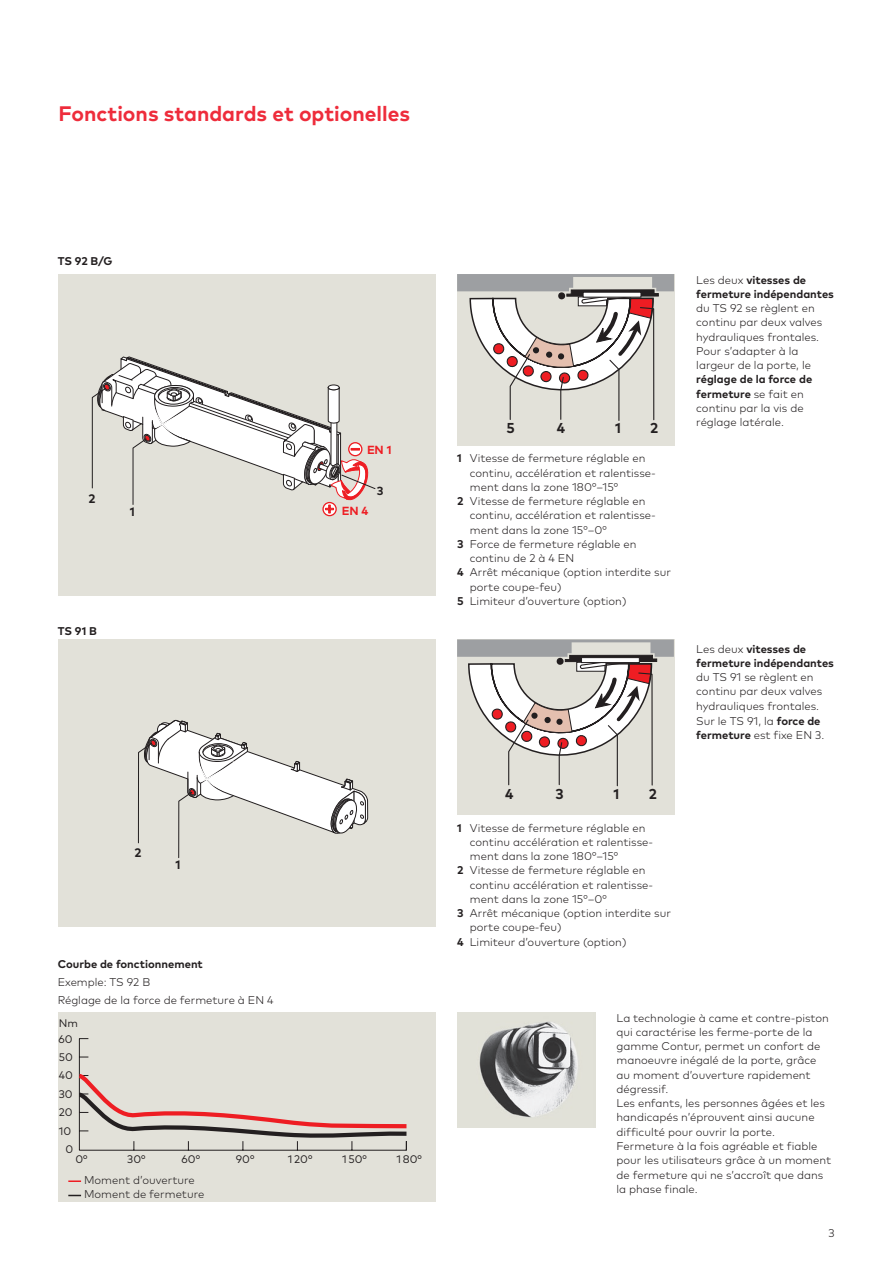
<style>
.page{position:relative;width:893px;height:1263px;background:#fff}
.page>*{position:absolute;margin:0;border:0;box-sizing:border-box;transform-origin:0 0}
.t1{font:700 21px "Mark Pro";color:#ee2c3b}
.t2{font:700 14.4px "Mark Pro";color:#231f20}
.t3{font:700 14.25px "Mark Pro";color:#231f20}
.t4{font:700 12.3px "Mark Pro";color:#231f20}
.t5{font:700 11.7px "Mark Pro";color:#ee1d23}
.t6{font:700 11.7px "Mark Pro";color:#231f20}
.t7{font:300 11.25px/14.2px "Mark Pro";color:#231f20}
.t8{font:700 11.25px/14.2px "Mark Pro";color:#231f20}
.t9{font:10.95px/18.5px "Mark Pro";color:#231f20;text-align:right}
.s1{font-weight:700}
.s2{font-weight:300}
</style>
<div class="page">
<img style="left:457px;top:1012px;width:138px;height:115px">
<div style="left:58px;top:1012px;width:378px;height:189px;background:#e2e1d9"></div>
<hr style="left:79px;top:1150px;width:327px;height:1px;background:#231f20">
<hr style="left:79px;top:1038px;width:1px;height:112px;background:#231f20">
<svg style="left:78px;top:1071px;width:329px;height:79px"></svg>
<div style="left:58px;top:274px;width:378px;height:322px;background:#e2e1d9"></div>
<div style="left:322px;top:502px;width:15px;height:14px;border:1px solid #ee1d23;border-radius:50%"></div>
<svg style="left:91px;top:356px;width:285px;height:157px"></svg>
<div style="left:58px;top:639px;width:378px;height:287px;background:#e2e1d9"></div>
<svg style="left:138px;top:719px;width:231px;height:139px"></svg>
<div style="left:457px;top:274px;width:218px;height:171px;background:#e2e1d9"></div>
<svg style="left:457px;top:274px;width:217px;height:147px"></svg>
<div style="left:457px;top:639px;width:218px;height:175px;background:#e2e1d9"></div>
<svg style="left:457px;top:639px;width:217px;height:148px"></svg>
<svg style="left:68px;top:1180px;width:13px;height:2px"></svg>
<svg style="left:68px;top:1195px;width:13px;height:1px"></svg>
<h1 class="t1" style="left:58px;top:98px;width:353px">Fonctions standards et optionelles</h1>
<p class="t8" style="left:58px;top:253px;width:56px">TS 92 B/G</p>
<p class="t4" style="left:88px;top:491px;width:8px">2</p>
<p class="t4" style="left:130px;top:505px;width:7px">1</p>
<p class="t8" style="left:58px;top:622px;width:41px">TS 91 B</p>
<p class="t5" style="left:367px;top:443px;width:26px">EN 1</p>
<p class="t6" style="left:377px;top:484px;width:8px">3</p>
<p class="t5" style="left:342px;top:504px;width:28px">EN 4</p>
<p class="t4" style="left:134px;top:846px;width:8px">2</p>
<p class="t4" style="left:176px;top:858px;width:7px">1</p>
<p class="t8" style="left:58px;top:955px;width:147px">Courbe de fonctionnement</p>
<p class="t7" style="left:58px;top:972px;width:218px;line-height:18px">Exemple: TS 92 B<br>Réglage de la force de fermeture à EN 4</p>
<p class="t9" style="left:59px;top:1014px;width:21px">Nm</p>
<p class="t9" style="left:58px;top:1029px;width:16px">60<br>50<br>40<br>30<br>20<br>10<br>0</p>
<p class="t9" style="left:75px;top:1150px;width:14px">0°</p>
<p class="t9" style="left:127px;top:1150px;width:20px">30°</p>
<p class="t9" style="left:182px;top:1150px;width:20px">60°</p>
<p class="t9" style="left:236px;top:1150px;width:20px">90°</p>
<p class="t9" style="left:288px;top:1150px;width:26px">1 20°</p>
<p class="t9" style="left:342px;top:1150px;width:26px">1 50°</p>
<p class="t9" style="left:396px;top:1150px;width:27px">1 80°</p>
<p class="t7" style="left:84px;top:1172px;width:122px">Moment d’ouverture<br>Moment de fermeture</p>
<p class="t2" style="left:507px;top:420px;width:10px">5</p>
<p class="t2" style="left:557px;top:420px;width:10px">4</p>
<p class="t2" style="left:615px;top:420px;width:7px">1</p>
<p class="t2" style="left:650px;top:420px;width:10px">2</p>
<p class="t7" style="left:457px;top:450px;width:190px"><span class="s1">1</span> Vitesse de fermeture réglable en</p>
<p class="t7" style="left:470px;top:465px;width:187px">continu, accélération et ralentisse-</p>
<p class="t7" style="left:470px;top:479px;width:150px">ment dans la zone 180°–15°</p>
<p class="t7" style="left:457px;top:493px;width:190px"><span class="s1">2</span> Vitesse de fermeture réglable en</p>
<p class="t7" style="left:470px;top:507px;width:187px">continu, accélération et ralentisse-</p>
<p class="t7" style="left:470px;top:522px;width:138px">ment dans la zone 15°–0°</p>
<p class="t7" style="left:457px;top:536px;width:181px"><span class="s1">3</span> Force de fermeture réglable en</p>
<p class="t7" style="left:470px;top:550px;width:106px">continu de 2 à 4 EN</p>
<p class="t7" style="left:457px;top:564px;width:215px"><span class="s1">4</span> Arrêt mécanique (option interdite sur</p>
<p class="t7" style="left:470px;top:579px;width:93px">porte coupe-feu)</p>
<p class="t7" style="left:457px;top:593px;width:171px"><span class="s1">5</span> Limiteur d’ouverture (option)</p>
<p class="t3" style="left:505px;top:785px;width:10px">4</p>
<p class="t3" style="left:555px;top:785px;width:10px">3</p>
<p class="t3" style="left:614px;top:785px;width:7px">1</p>
<p class="t3" style="left:649px;top:785px;width:10px">2</p>
<p class="t7" style="left:457px;top:819px;width:190px"><span class="s1">1</span> Vitesse de fermeture réglable en</p>
<p class="t7" style="left:470px;top:834px;width:185px">continu accélération et ralentisse-</p>
<p class="t7" style="left:470px;top:848px;width:150px">ment dans la zone 180°–15°</p>
<p class="t7" style="left:457px;top:862px;width:190px"><span class="s1">2</span> Vitesse de fermeture réglable en</p>
<p class="t7" style="left:470px;top:876px;width:185px">continu accélération et ralentisse-</p>
<p class="t7" style="left:470px;top:891px;width:138px">ment dans la zone 15°–0°</p>
<p class="t7" style="left:457px;top:905px;width:215px"><span class="s1">3</span> Arrêt mécanique (option interdite sur</p>
<p class="t7" style="left:470px;top:919px;width:93px">porte coupe-feu)</p>
<p class="t7" style="left:457px;top:933px;width:171px"><span class="s1">4</span> Limiteur d’ouverture (option)</p>
<p class="t8" style="left:696px;top:271px;width:139px"><span class="s2">Les deux</span> vitesses de fermeture indépendantes</p>
<p class="t7" style="left:696px;top:300px;width:127px">du TS 92 se règlent en continu par deux valves hydrauliques frontales.<br>Pour s’adapter à la largeur de la porte, le</p>
<p class="t7" style="left:696px;top:371px;width:118px"><span class="s1">réglage de la force de fermeture</span> se fait en continu par la vis de réglage latérale.</p>
<p class="t8" style="left:696px;top:640px;width:139px"><span class="s2">Les deux</span> vitesses de fermeture indépendantes</p>
<p class="t7" style="left:696px;top:669px;width:130px">du TS 91 se règlent en continu par deux valves hydrauliques frontales.<br>Sur le TS 91, la <span class="s1">force de fermeture</span> est fixe EN 3.</p>
<p class="t7" style="left:617px;top:1010px;width:216px">La technologie à came et contre-piston qui caractérise les ferme-porte de la gamme Contur, permet un confort de manoeuvre inégalé de la porte, grâce au moment d’ouverture rapidement dégressif.<br>Les enfants, les personnes âgées et les handicapés n’éprouvent ainsi aucune difficulté pour ouvrir la porte.<br>Fermeture à la fois agréable et fiable pour les utilisateurs grâce à un moment de fermeture qui ne s’accroît que dans la phase finale.</p>
<p class="t7" style="left:828px;top:1225px;width:8px">3</p>
</div>
